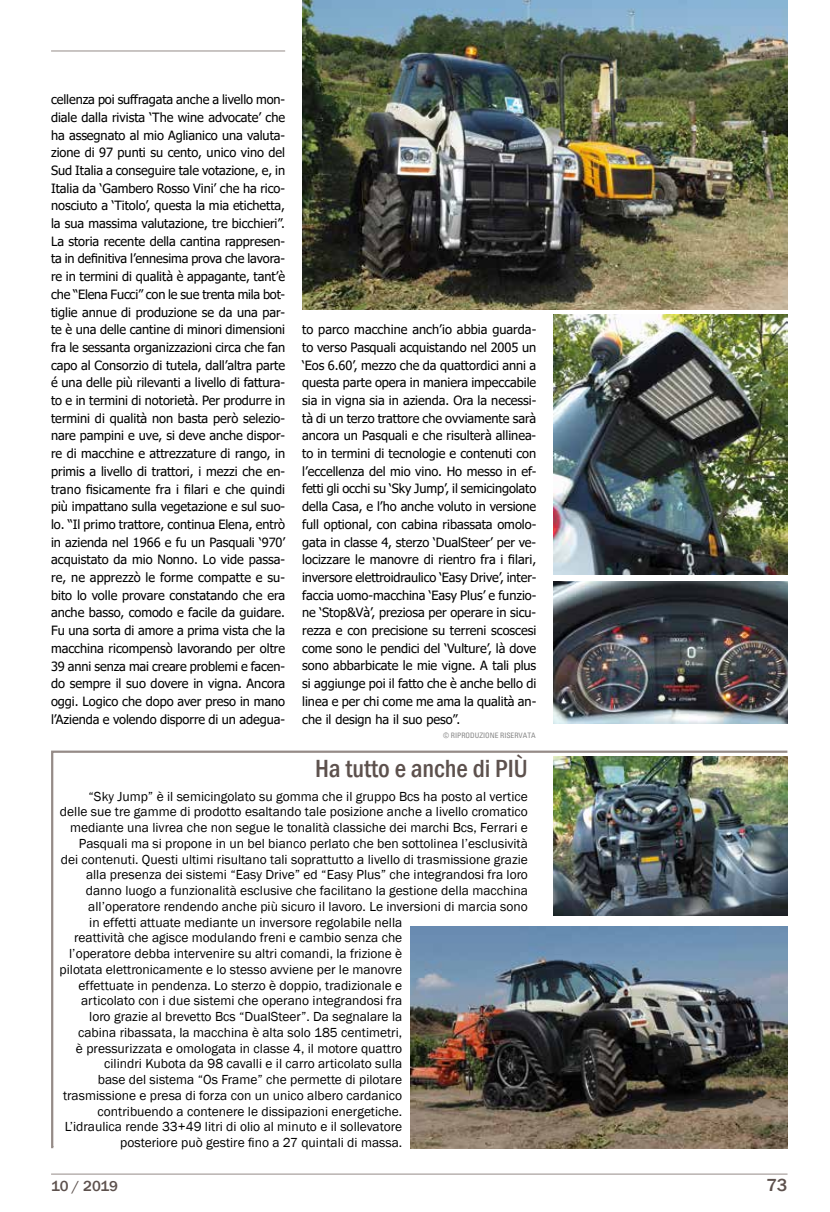
<style>
.page{position:relative;width:830px;height:1212px;background:#fff}
.page>*{position:absolute;margin:0;border:0;box-sizing:border-box;transform-origin:0 0}
.t1{font:500 condensed 25.5px "Franklin Gothic";color:#5d514d}
.t2{font:500 18px "Franklin Gothic";color:#5d514d}
.t3{font:500 15px "Franklin Gothic";letter-spacing:-.005em;color:#5d514d}
.t4{font:13.5px "Franklin Gothic";color:#000}
.t5{font:12.75px/17.7px "Tahoma";letter-spacing:-.005em;color:#000;text-align:justify}
.t6{font:condensed 7.5px "Univers";color:#878787}
</style>
<div class="page">
<hr style="left:51px;top:51px;width:234px;height:1px;background:#958b87">
<hr style="left:51px;top:1174px;width:736px;height:1px;background:#958b87">
<svg style="left:51px;top:750px;width:737px;height:399px"></svg>
<img style="left:302px;top:0;width:485px;height:310px">
<img style="left:553px;top:757px;width:234px;height:158px">
<img style="left:553px;top:581px;width:234px;height:142px">
<img style="left:553px;top:315px;width:234px;height:260px">
<img style="left:410px;top:926px;width:377px;height:222px">
<p class="t5" style="left:51px;top:91px;width:235px">cellenza poi suffragata anche a livello mon&shy;diale dalla rivista ‘The wine advocate’ che ha assegnato al mio Aglianico una valuta&shy;zione di 97 punti su cento, unico vino del Sud Italia a conseguire tale votazione, e, in Italia da ‘Gambero Rosso Vini’ che ha rico&shy;nosciuto a ‘Titolo’, questa la mia etichetta, la sua massima valutazione, tre bicchieri”.<br>La storia recente della cantina rappresen&shy;ta in definitiva l’ennesima prova che lavora&shy;re in termini di qualità è appagante, tant’è che “Elena Fucci” con le sue trenta mila bot&shy;tiglie annue di produzione se da una par&shy;te è una delle cantine di minori dimensioni fra le sessanta organizzazioni circa che fan capo al Consorzio di tutela, dall’altra parte é una delle più rilevanti a livello di fattura&shy;to e in termini di notorietà. Per produrre in termini di qualità non basta però selezio&shy;nare pampini e uve, si deve anche dispor&shy;re di macchine e attrezzature di rango, in primis a livello di trattori, i mezzi che en&shy;trano fisicamente fra i filari e che quindi più impattano sulla vegetazione e sul suo&shy;lo. “Il primo trattore, continua Elena, entrò in azienda nel 1966 e fu un Pasquali ‘970’ acquistato da mio Nonno. Lo vide passa&shy;re, ne apprezzò le forme compatte e su&shy;bito lo volle provare constatando che era anche basso, comodo e facile da guidare.<br>Fu una sorta di amore a prima vista che la macchina ricompensò lavorando per oltre 39 anni senza mai creare problemi e facen&shy;do sempre il suo dovere in vigna. Ancora oggi. Logico che dopo aver preso in mano l’Azienda e volendo disporre di un adegua-</p>
<p class="t5" style="left:302px;top:321px;width:235px">to parco macchine anch’io abbia guarda&shy;to verso Pasquali acquistando nel 2005 un ‘Eos 6.60’, mezzo che da quattordici anni a questa parte opera in maniera impeccabile sia in vigna sia in azienda. Ora la necessi&shy;tà di un terzo trattore che ovviamente sarà ancora un Pasquali e che risulterà allinea&shy;to in termini di tecnologie e contenuti con l’eccellenza del mio vino. Ho messo in ef&shy;fetti gli occhi su ‘Sky Jump’, il semicingolato della Casa, e l’ho anche voluto in versione full optional, con cabina ribassata omolo&shy;gata in classe 4, sterzo ‘DualSteer’ per ve&shy;locizzare le manovre di rientro fra i filari, inversore elettroidraulico ‘Easy Drive’, inter&shy;faccia uomo-macchina ‘Easy Plus’ e funzio&shy;ne ‘Stop&amp;Và’, preziosa per operare in sicu&shy;rezza e con precisione su terreni scoscesi come sono le pendici del ‘Vulture’, là dove sono abbarbicate le mie vigne. A tali plus si aggiunge poi il fatto che è anche bello di linea e per chi come me ama la qualità an&shy;che il design ha il suo peso”.</p>
<p class="t6" style="left:443px;top:730px;width:94px">© RIPRODUZIONE RISERVATA</p>
<p class="t1" style="left:315px;top:752px;width:214px">Ha tutto e anche di PIÙ</p>
<p class="t4" style="left:88px;top:788px;width:440px">“Sky Jump” è il semicingolato su gomma che il gruppo Bcs ha posto al vertice</p>
<p class="t4" style="left:60px;top:803px;width:469px">delle sue tre gamme di prodotto esaltando tale posizione anche a livello cromatico</p>
<p class="t4" style="left:70px;top:819px;width:459px">mediante una livrea che non segue le tonalità classiche dei marchi Bcs, Ferrari e</p>
<p class="t4" style="left:79px;top:835px;width:450px">Pasquali ma si propone in un bel bianco perlato che ben sottolinea l’esclusività</p>
<p class="t4" style="left:61px;top:851px;width:468px">dei contenuti. Questi ultimi risultano tali soprattutto a livello di trasmissione grazie</p>
<p class="t4" style="left:86px;top:866px;width:443px">alla presenza dei sistemi “Easy Drive” ed “Easy Plus” che integrandosi fra loro</p>
<p class="t4" style="left:86px;top:882px;width:443px">danno luogo a funzionalità esclusive che facilitano la gestione della macchina</p>
<p class="t4" style="left:88px;top:898px;width:441px">all’operatore rendendo anche più sicuro il lavoro. Le inversioni di marcia sono</p>
<p class="t4" style="left:89px;top:914px;width:314px">in effetti attuate mediante un inversore regolabile nella</p>
<p class="t4" style="left:74px;top:929px;width:329px">reattività che agisce modulando freni e cambio senza che</p>
<p class="t4" style="left:69px;top:945px;width:334px">l’operatore debba intervenire su altri comandi, la frizione è</p>
<p class="t4" style="left:60px;top:961px;width:344px">pilotata elettronicamente e lo stesso avviene per le manovre</p>
<p class="t4" style="left:78px;top:977px;width:325px">effettuate in pendenza. Lo sterzo è doppio, tradizionale e</p>
<p class="t4" style="left:81px;top:992px;width:322px">articolato con i due sistemi che operano integrandosi fra</p>
<p class="t4" style="left:89px;top:1008px;width:314px">loro grazie al brevetto Bcs “DualSteer”. Da segnalare la</p>
<p class="t4" style="left:78px;top:1024px;width:325px">cabina ribassata, la macchina è alta solo 185 centimetri,</p>
<p class="t4" style="left:76px;top:1040px;width:327px">è pressurizzata e omologata in classe 4, il motore quattro</p>
<p class="t4" style="left:104px;top:1055px;width:299px">cilindri Kubota da 98 cavalli e il carro articolato sulla</p>
<p class="t4" style="left:98px;top:1071px;width:306px">base del sistema “Os Frame” che permette di pilotare</p>
<p class="t4" style="left:63px;top:1087px;width:340px">trasmissione e presa di forza con un unico albero cardanico</p>
<p class="t4" style="left:98px;top:1103px;width:306px">contribuendo a contenere le dissipazioni energetiche.</p>
<p class="t4" style="left:65px;top:1118px;width:339px">L’idraulica rende 33+49 litri di olio al minuto e il sollevatore</p>
<p class="t4" style="left:120px;top:1134px;width:283px">posteriore può gestire fino a 27 quintali di massa.</p>
<p class="t3" style="left:51px;top:1176px;width:68px">10 / 2019</p>
<p class="t2" style="left:766px;top:1173px;width:23px">73</p>
</div>
